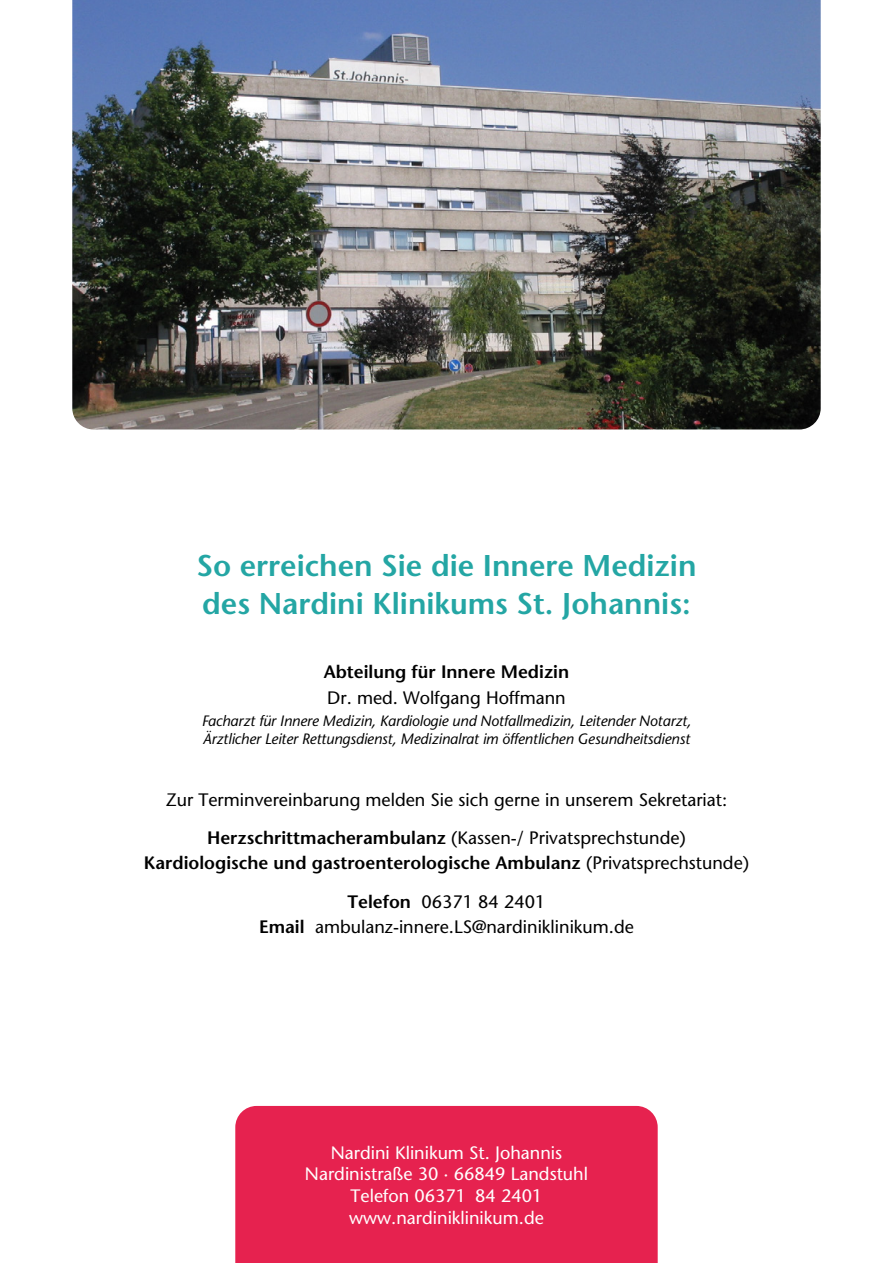
<style>
.page{position:relative;width:893px;height:1263px;background:#fff}
.page>*{position:absolute;margin:0;border:0;box-sizing:border-box;transform-origin:0 0}
.HL_für_Fließtext{font:600 30px/38.2px "Stone Sans";color:#24a6a4}
.Fließtext{font:18px "Stone Sans";color:#000}
.Kontaktfeld{font:18px/21.6px "Stone Sans";color:#fff;text-align:center}
.Fließtext-2{font:600 18px "Stone Sans";color:#000}
.Kontakt_und_Ansprechpartner{font:italic 15px/18px "Stone Sans";letter-spacing:-.01em;color:#000}
.s1{font-weight:600}
.s2{font-weight:400}
</style>
<div class="page">
<img style="left:72px;top:0;width:749px;height:429px">
<div style="left:235px;top:1106px;width:423px;height:157px;background:#e6224f"></div>
<p class="HL_für_Fließtext" style="left:196px;top:546px;width:502px">So erreichen Sie die Innere Medizin des Nardini Klinikums St. Johannis:</p>
<p class="Fließtext-2" style="left:324px;top:661px;width:247px">Abteilung für Innere Medizin</p>
<p class="Fließtext" style="left:327px;top:686px;width:240px">Dr. med. Wolfgang Hoffmann</p>
<p class="Kontakt_und_Ansprechpartner" style="left:202px;top:711px;width:491px">Facharzt für Innere Medizin, Kardiologie und Notfallmedizin, Leitender Notarzt,<br>Ärztlicher Leiter Rettungsdienst, Medizinalrat im öffentlichen Gesundheitsdienst</p>
<p class="Fließtext" style="left:166px;top:788px;width:563px">Zur Terminvereinbarung melden Sie sich gerne in unserem Sekretariat:</p>
<p class="Fließtext" style="left:207px;top:827px;width:480px"><span class="s1">Herzschrittmacherambulanz</span> (Kassen-/ Privatsprechstunde)</p>
<p class="Fließtext-2" style="left:144px;top:852px;width:607px">Kardiologische und gastroenterologische Ambulanz <span class="s2">(Privatsprechstunde)</span></p>
<p class="Fließtext" style="left:348px;top:890px;width:199px"><span class="s1">Telefon</span> 06371 84 2401</p>
<p class="Fließtext" style="left:259px;top:916px;width:376px"><span class="s1">Email</span> ambulanz-innere.LS@nardiniklinikum.de</p>
<p class="Kontaktfeld" style="left:305px;top:1142px;width:284px">Nardini Klinikum St. Johannis<br>Nardinistraße 30 · 66849 Landstuhl</p>
<p class="Kontaktfeld" style="left:351px;top:1185px;width:193px">Telefon 06371 84 2401</p>
<p class="Kontaktfeld" style="left:349px;top:1206px;width:196px">www.nardiniklinikum.de</p>
</div>
